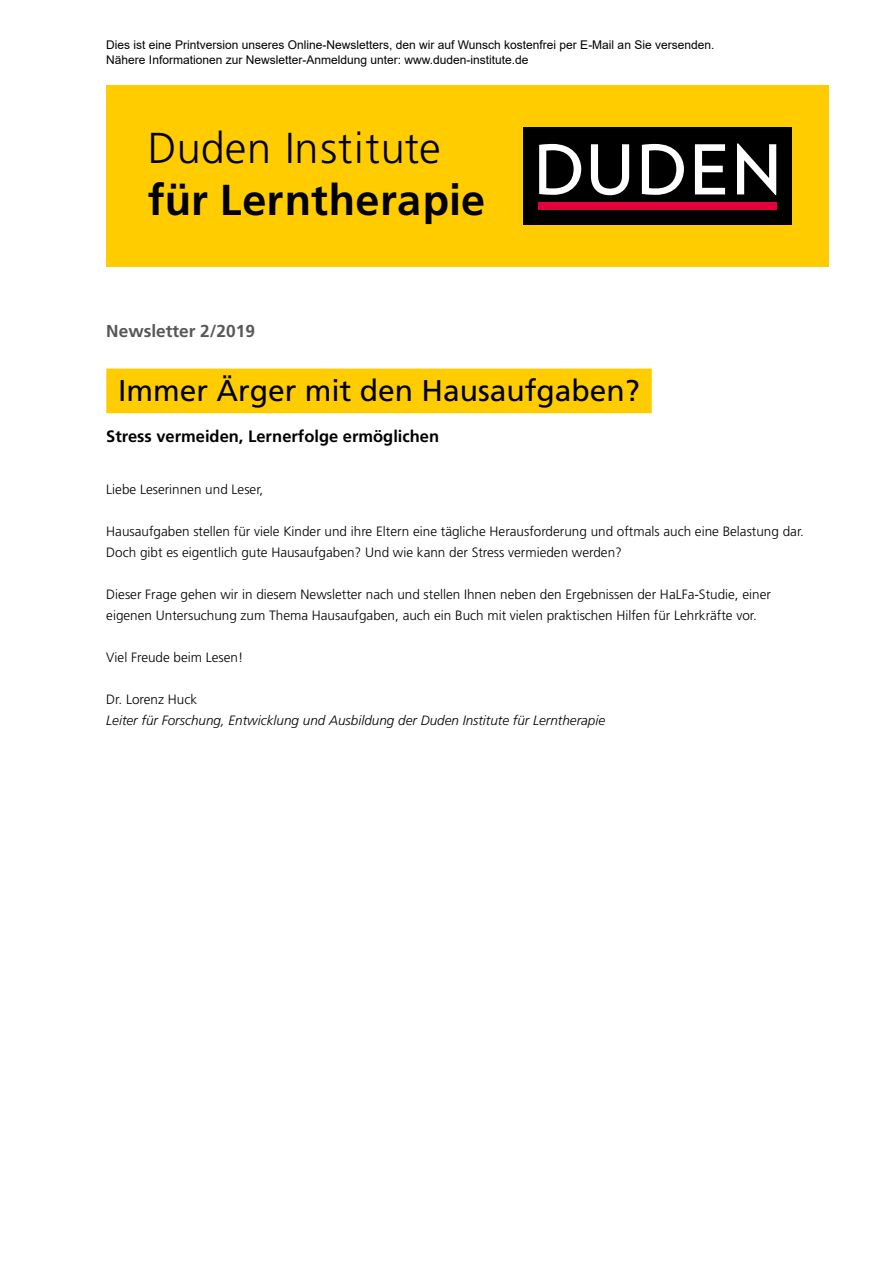
<style>
.page{position:relative;width:893px;height:1263px;background:#fff}
.page>*{position:absolute;margin:0;border:0;box-sizing:border-box;transform-origin:0 0}
.t1{font:700 43.2px "DP Frutiger";color:#000}
.t2{font:300 43.2px "DP Frutiger";letter-spacing:.01em;color:#000}
.t3{font:30px "DP Frutiger";color:#000}
.t4{font:700 17.25px "DP Frutiger";color:#575756}
.t5{font:700 16.5px "DP Frutiger";color:#000}
.t6{font:300 13.5px/21px "DP Frutiger";color:#000}
.t7{font:italic 300 13.5px "DP Frutiger";color:#000}
.t8{font:12px/14.4px "Arial";color:#000}
</style>
<div class="page">
<div style="left:106px;top:369px;width:546px;height:44px;background:#fc0"></div>
<div style="left:106px;top:85px;width:723px;height:181px;background:#fc0"></div>
<div style="left:524px;top:127px;width:268px;height:97px;background:#000"></div>
<div style="left:538px;top:203px;width:239px;height:7px;background:#e4003a"></div>
<svg style="left:591px;top:144px;width:38px;height:51px"></svg>
<svg style="left:539px;top:144px;width:42px;height:51px"></svg>
<svg style="left:642px;top:144px;width:42px;height:51px"></svg>
<svg style="left:695px;top:144px;width:30px;height:50px"></svg>
<svg style="left:737px;top:143px;width:39px;height:52px"></svg>
<p class="t8" style="left:106px;top:38px;width:610px">Dies ist eine Printversion unseres Online-Newsletters, den wir auf Wunsch kostenfrei per E-Mail an Sie versenden.<br>Nähere Informationen zur Newsletter-Anmeldung unter: www.duden-institute.de</p>
<h1 class="t2" style="left:148px;top:124px;width:294px">Duden Institute</h1>
<h1 class="t1" style="left:148px;top:174px;width:339px">für Lerntherapie</h1>
<p class="t4" style="left:106px;top:321px;width:150px">Newsletter 2/2019</p>
<h2 class="t3" style="left:118px;top:373px;width:523px">Immer Ärger mit den Hausaufgaben?</h2>
<p class="t5" style="left:106px;top:426px;width:334px">Stress vermeiden, Lernerfolge ermöglichen</p>
<p class="t6" style="left:106px;top:479px;width:159px">Liebe Leserinnen und Leser,</p>
<p class="t6" style="left:106px;top:521px;width:699px">Hausaufgaben stellen für viele Kinder und ihre Eltern eine tägliche Herausforderung und oftmals auch eine Belastung dar.<br>Doch gibt es eigentlich gute Hausaufgaben? Und wie kann der Stress vermieden werden?</p>
<p class="t6" style="left:106px;top:584px;width:666px">Dieser Frage gehen wir in diesem Newsletter nach und stellen Ihnen neben den Ergebnissen der HaLFa-Studie, einer eigenen Untersuchung zum Thema Hausaufgaben, auch ein Buch mit vielen praktischen Hilfen für Lehrkräfte vor.</p>
<p class="t6" style="left:106px;top:647px;width:139px">Viel Freude beim Lesen!</p>
<p class="t6" style="left:106px;top:689px;width:92px">Dr. Lorenz Huck</p>
<p class="t7" style="left:106px;top:713px;width:500px">Leiter für Forschung, Entwicklung und Ausbildung der Duden Institute für Lerntherapie</p>
</div>
